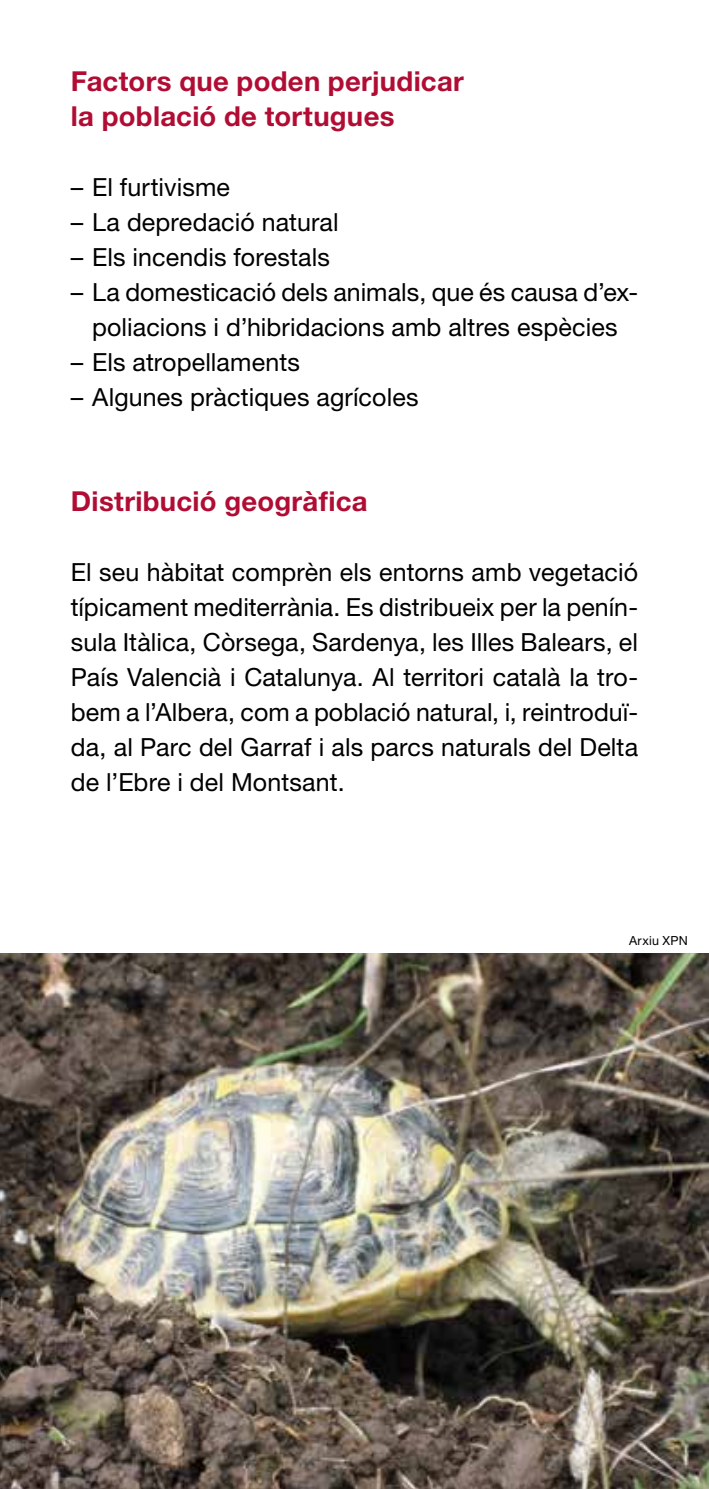
<style>
.page{position:relative;width:709px;height:1489px;background:#fff}
.page>*{position:absolute;margin:0;border:0;box-sizing:border-box;transform-origin:0 0}
.t1{font:700 27.5px/35px "Helvetica Neue LT Std";letter-spacing:.01em;color:#b10d34}
.t2{font:25px/35px "Helvetica Neue LT Std";letter-spacing:.005em;color:#000;text-align:center}
.t3{font:12.5px "Helvetica Neue LT Std";letter-spacing:.025em;color:#000}
</style>
<div class="page">
<img style="left:0;top:953px;width:709px;height:535px">
<p class="t1" style="left:71px;top:63px;width:394px">Factors que poden perjudicar la població de tortugues</p>
<p class="t2" style="left:71px;top:169px;width:161px">– El furtivisme</p>
<p class="t2" style="left:71px;top:204px;width:269px">– La depredació natural</p>
<p class="t2" style="left:71px;top:239px;width:260px">– Els incendis forestals</p>
<p class="t2" style="left:71px;top:274px;width:568px">– La domesticació dels animals, que és causa d’ex&shy;poliacions i d’hibridacions amb altres espècies</p>
<p class="t2" style="left:71px;top:344px;width:230px">– Els atropellaments</p>
<p class="t2" style="left:71px;top:379px;width:349px">– Algunes pràctiques agrícoles</p>
<p class="t1" style="left:71px;top:483px;width:298px">Distribució geogràfica</p>
<p class="t2" style="left:71px;top:554px;width:568px;text-align:justify">El seu hàbitat comprèn els entorns amb vegetació típicament mediterrània. Es distribueix per la penín&shy;sula Itàlica, Còrsega, Sardenya, les Illes Balears, el País Valencià i Catalunya. Al territori català la tro&shy;bem a l’Albera, com a població natural, i, reintroduï&shy;da, al Parc del Garraf i als parcs naturals del Delta de l’Ebre i del Montsant.</p>
<p class="t3" style="left:629px;top:933px;width:60px">Arxiu XPN</p>
</div>
